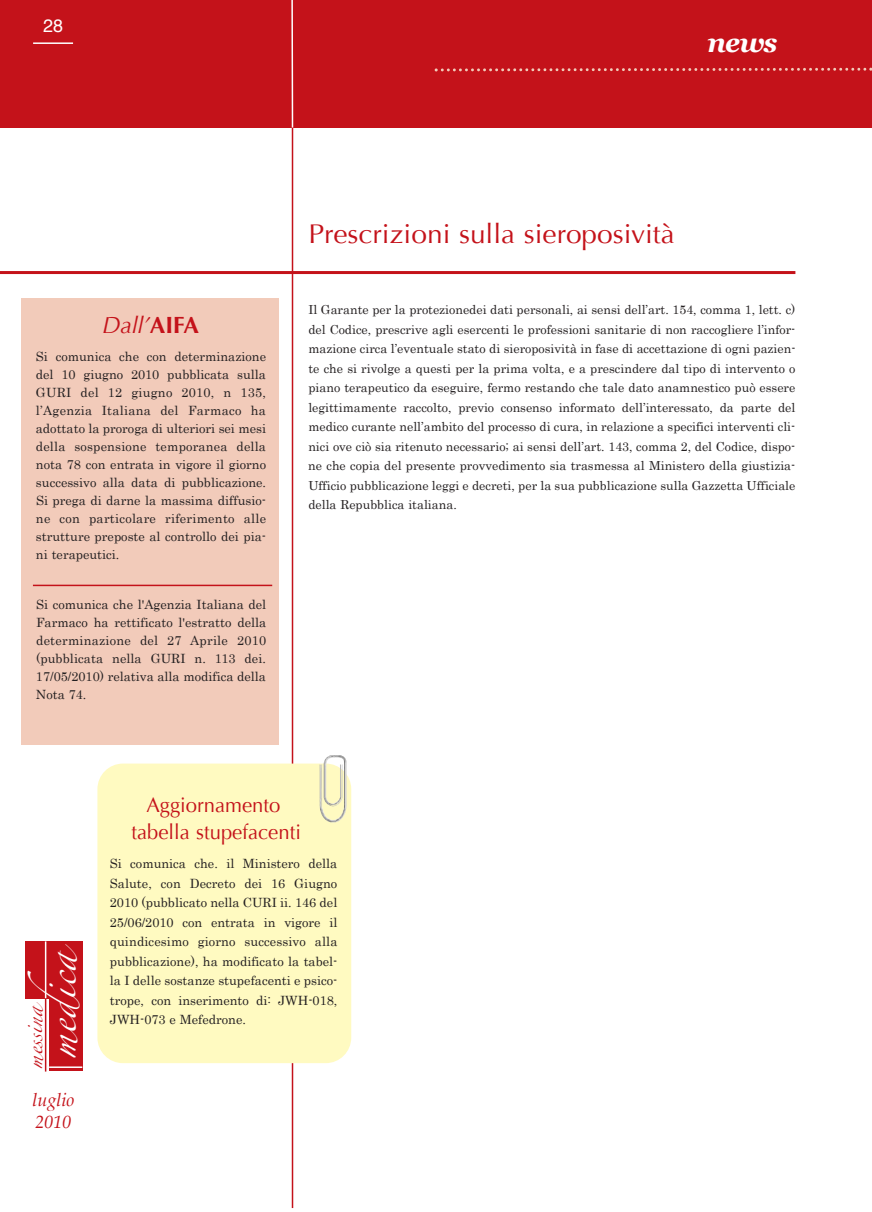
<style>
.page{position:relative;width:872px;height:1212px;background:#fff}
.page>*{position:absolute;margin:0;border:0;box-sizing:border-box;transform-origin:0 0}
.t1{font:28.35px "Zapfino";color:#fff}
.t2{font:27px "Optima";color:#c4121a;scale:1.04 1}
.t3{font:italic 700 27px "Georgia";color:#fff}
.t4{font:italic 23.4px "Optima";color:#c4121a}
.t5{font:20.85px/27.8px "Optima";color:#c4121a;text-align:center}
.t6{font:italic 18px/21.9px "Palatino";color:#c4121a}
.t7{font:18px "Helvetica";color:#fff}
.t8{font:15.15px "Zapfino";color:#c4121a}
.t9{font:12.75px/18px "Century";color:#231f20;text-align:justify}
.t10{font:12.45px/19.5px "Century";color:#231f20;text-align:justify}
.s1{font-weight:700;font-style:normal}
</style>
<div class="page">
<hr style="left:292px;top:0;width:1px;height:1208px;background:#c4121a">
<div style="left:22px;top:298px;width:256px;height:446px;background:#f2cbba"></div>
<div style="left:97px;top:763px;width:254px;height:300px;background:#fffac1;border-radius:26px"></div>
<div style="left:0;top:0;width:872px;height:128px;background:#c4121a"></div>
<div style="left:25px;top:941px;width:57px;height:130px;background:#c4121a"></div>
<div style="left:24px;top:999px;width:25px;height:74px;background:#fff"></div>
<hr style="left:45px;top:998px;width:1px;height:73px;background:#c4121a">
<hr style="left:45px;top:941px;width:1px;height:57px;background:#fff">
<hr style="left:49px;top:1066px;width:33px;height:2px;background:#fff">
<hr style="left:33px;top:42px;width:40px;height:2px;background:#fff">
<hr style="left:0;top:271px;width:795px;height:3px;background:#c4121a">
<hr style="left:291px;top:0;width:2px;height:128px;background:#fff">
<svg style="left:434px;top:67px;width:438px;height:5px"></svg>
<hr style="left:33px;top:585px;width:239px;height:1px;background:#c4121a">
<img style="left:320px;top:755px;width:26px;height:67px">
<h3 class="t7" style="left:43px;top:18px;width:22px">28</h3>
<h2 class="t3" style="left:707px;top:27px;width:72px">news</h2>
<h3 class="t4" style="left:102px;top:311px;width:99px">Dall’<span class="s1">AIFA</span></h3>
<p class="t9" style="left:36px;top:347px;width:232px">Si comunica che con determinazione del 10 giugno 2010 pubblicata sulla GURI del 12 giugno 2010, n 135, l’Agenzia Italiana del Farmaco ha adottato la proroga di ulteriori sei mesi della sospensione temporanea della nota 78 con entrata in vigore il giorno successivo alla data di pubblicazione.<br>Si prega di darne la massima diffusio&shy;ne con particolare riferimento alle strutture preposte al controllo dei pia&shy;ni terapeutici.</p>
<p class="t9" style="left:36px;top:595px;width:232px">Si comunica che l'Agenzia Italiana del Farmaco ha rettificato l'estratto della determinazione del 27 Aprile 2010 (pubblicata nella GURI n. 113 dei.<br>17/05/2010) relativa alla modifica della Nota 74.</p>
<h2 class="t2" style="left:308px;top:218px;width:354px">Prescrizioni sulla sieroposività</h2>
<p class="t10" style="left:308px;top:300px;width:488px">Il Garante per la protezionedei dati personali, ai sensi dell’art. 154, comma 1, lett. c) del Codice, prescrive agli esercenti le professioni sanitarie di non raccogliere l’infor&shy;mazione circa l’eventuale stato di sieroposività in fase di accettazione di ogni pazien&shy;te che si rivolge a questi per la prima volta, e a prescindere dal tipo di intervento o piano terapeutico da eseguire, fermo restando che tale dato anamnestico può essere legittimamente raccolto, previo consenso informato dell’interessato, da parte del medico curante nell’ambito del processo di cura, in relazione a specifici interventi cli&shy;nici ove ciò sia ritenuto necessario; ai sensi dell’art. 143, comma 2, del Codice, dispo&shy;ne che copia del presente provvedimento sia trasmessa al Ministero della giustizia-Ufficio pubblicazione leggi e decreti, per la sua pubblicazione sulla Gazzetta Ufficiale della Repubblica italiana.</p>
<h3 class="t5" style="left:131px;top:791px;width:171px">Aggiornamento tabella stupefacenti</h3>
<h1 class="t1" style="left:49px;top:1058px;width:116px;rotate:-90deg">medica</h1>
<p class="t8" style="left:28px;top:1069px;width:68px;rotate:-90deg">messina</p>
<h3 class="t6" style="left:32px;top:1090px;width:44px">luglio<br>2010</h3>
<p class="t9" style="left:110px;top:854px;width:229px;line-height:19.5px">Si comunica che. il Ministero della Salute, con Decreto dei 16 Giugno 2010 (pubblicato nella CURI ii. 146 del 25/06/2010 con entrata in vigore il quindicesimo giorno successivo alla pubblicazione), ha modificato la tabel&shy;la I delle sostanze stupefacenti e psico&shy;trope, con inserimento di: JWH-018, JWH-073 e Mefedrone.</p>
</div>
